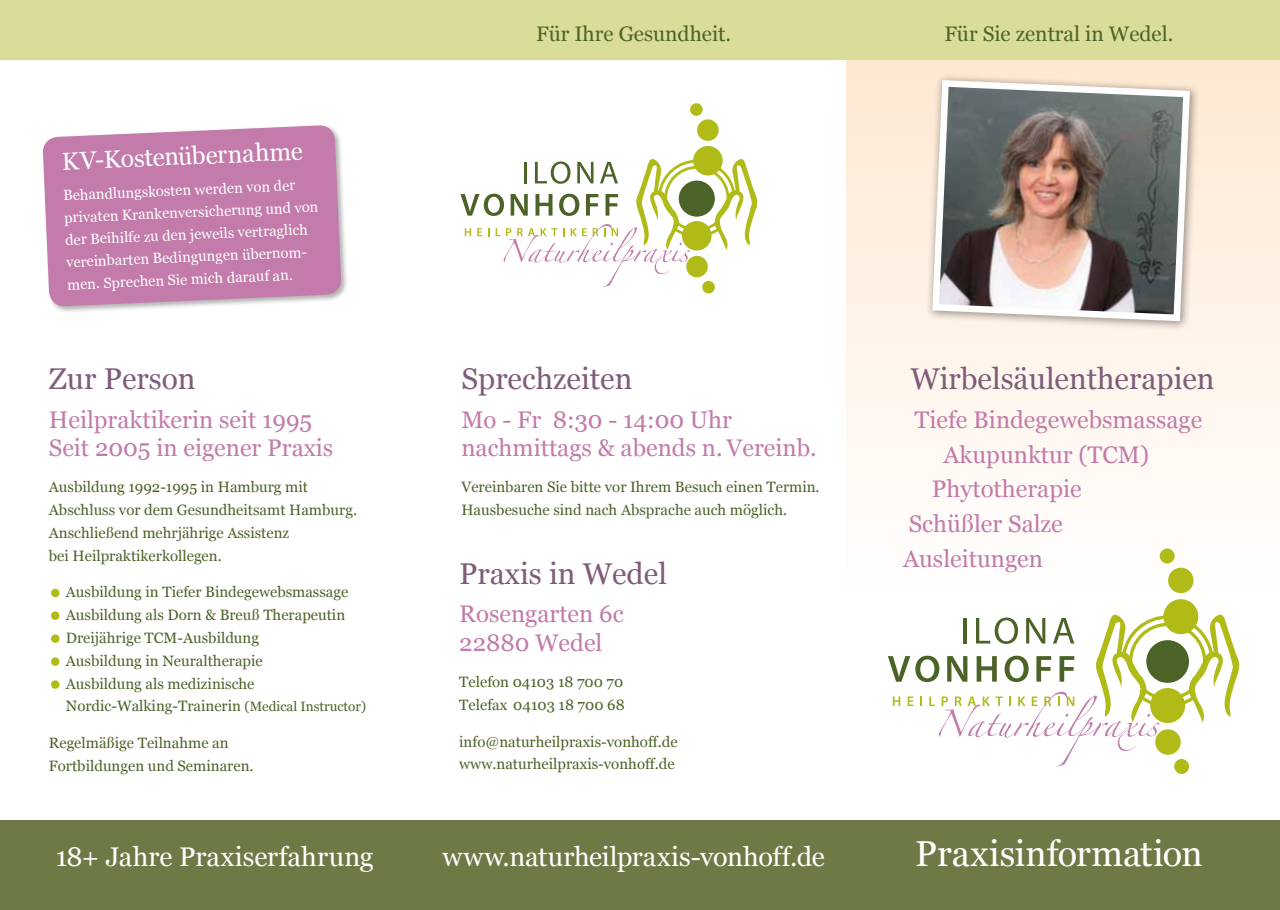
<style>
.page{position:relative;width:1280px;height:910px;background:#fff}
.page>*{position:absolute;margin:0;border:0;box-sizing:border-box;transform-origin:0 0}
.t1{font:36px "Georgia";color:#fff}
.t2{font:30px "Georgia";color:#7f5c79}
.t3{font:27px "Georgia";color:#fff}
.t4{font:24.75px "Georgia";color:#fff}
.t5{font:24px/28.8px "Georgia";color:#c27baa}
.t6{font:21px "Georgia";color:#4c6328}
.t7{font:15px/22.8px "Georgia";color:#4c6328}
.t8{font:14.7px/22.4px "Georgia";color:#fff}
.s1{font-size:13.5px}
</style>
<div class="page">
<div style="left:846px;top:57px;width:434px;height:766px;background:linear-gradient(to bottom,#feead5,#fff)"></div>
<div style="left:0;top:0;width:1280px;height:60px;background:#dadc9a"></div>
<div style="left:0;top:821px;width:1280px;height:89px;background:#6d7a46"></div>
<div style="left:1163px;top:599px;width:35px;height:35px;background:#b0bb18;border-radius:50%"></div>
<div style="left:1168px;top:568px;width:25px;height:25px;background:#b0bb18;border-radius:50%"></div>
<div style="left:1160px;top:549px;width:15px;height:14px;background:#b0bb18;border-radius:50%"></div>
<div style="left:1174px;top:759px;width:15px;height:15px;background:#b0bb18;border-radius:50%"></div>
<svg style="left:888px;top:611px;width:352px;height:156px"></svg>
<div style="left:693px;top:146px;width:30px;height:29px;background:#b0bb18;border-radius:50%"></div>
<div style="left:697px;top:119px;width:22px;height:22px;background:#b0bb18;border-radius:50%"></div>
<div style="left:690px;top:103px;width:13px;height:13px;background:#b0bb18;border-radius:50%"></div>
<div style="left:702px;top:281px;width:13px;height:12px;background:#b0bb18;border-radius:50%"></div>
<svg style="left:460px;top:156px;width:298px;height:131px"></svg>
<div style="left:51px;top:589px;width:8px;height:8px;background:#b0bb18;border-radius:50%"></div>
<div style="left:51px;top:611px;width:8px;height:9px;background:#b0bb18;border-radius:50%"></div>
<div style="left:51px;top:634px;width:8px;height:9px;background:#b0bb18;border-radius:50%"></div>
<div style="left:51px;top:657px;width:8px;height:9px;background:#b0bb18;border-radius:50%"></div>
<div style="left:51px;top:680px;width:8px;height:9px;background:#b0bb18;border-radius:50%"></div>
<div style="left:925px;top:73px;width:275px;height:258px;background:#000;opacity:.4"></div>
<img style="left:929px;top:77px;width:264px;height:248px">
<div style="left:42px;top:124px;width:306px;height:190px;background:#000;opacity:.3"></div>
<svg style="left:42px;top:125px;width:300px;height:182px;background:#c685b0"></svg>
<h3 class="t4" style="left:61px;top:146px;width:242px;rotate:-2deg">KV-Kostenübernahme</h3>
<p class="t8" style="left:62px;top:185px;width:256px;rotate:-3deg">Behandlungskosten werden von der privaten Krankenversicherung und von der Beihilfe zu den jeweils vertraglich vereinbarten Bedingungen übernom&shy;men. Sprechen Sie mich darauf an.</p>
<h2 class="t2" style="left:49px;top:362px;width:148px">Zur Person</h2>
<h3 class="t5" style="left:49px;top:405px;width:286px">Heilpraktikerin seit 1995<br>Seit 2005 in eigener Praxis</h3>
<p class="t7" style="left:49px;top:476px;width:310px">Ausbildung 1992-1995 in Hamburg mit Abschluss vor dem Gesundheitsamt Hamburg.<br>Anschließend mehrjährige Assistenz<br>bei Heilpraktikerkollegen.</p>
<p class="t7" style="left:66px;top:581px;width:302px">Ausbildung in Tiefer Bindegewebsmassage Ausbildung als Dorn &amp; Breuß Therapeutin Dreijährige TCM-Ausbildung<br>Ausbildung in Neuraltherapie<br>Ausbildung als medizinische Nordic-Walking-Trainerin <span class="s1">(Medical Instructor)</span></p>
<p class="t7" style="left:49px;top:731px;width:206px">Regelmäßige Teilnahme an<br>Fortbildungen und Seminaren.</p>
<h3 class="t6" style="left:536px;top:22px;width:196px">Für Ihre Gesundheit.</h3>
<h3 class="t6" style="left:944px;top:22px;width:230px">Für Sie zentral in Wedel.</h3>
<h2 class="t2" style="left:461px;top:362px;width:172px">Sprechzeiten</h2>
<h3 class="t5" style="left:461px;top:405px;width:357px">Mo - Fr 8:30 - 14:00 Uhr nachmittags &amp; abends n. Vereinb.</h3>
<p class="t7" style="left:461px;top:476px;width:360px">Vereinbaren Sie bitte vor Ihrem Besuch einen Termin.<br>Hausbesuche sind nach Absprache auch möglich.</p>
<h2 class="t2" style="left:459px;top:557px;width:209px">Praxis in Wedel</h2>
<h3 class="t5" style="left:459px;top:600px;width:166px">Rosengarten 6c<br>22880 Wedel</h3>
<p class="t7" style="left:459px;top:671px;width:167px">Telefon 04103 18 700 70<br>Telefax 04103 18 700 68</p>
<p class="t7" style="left:459px;top:730px;width:220px">info@naturheilpraxis-vonhoff.de www.naturheilpraxis-vonhoff.de</p>
<h2 class="t2" style="left:910px;top:362px;width:306px">Wirbelsäulentherapien</h2>
<h3 class="t5" style="left:915px;top:405px;width:289px">Tiefe Bindegewebsmassage</h3>
<h3 class="t5" style="left:943px;top:440px;width:207px">Akupunktur (TCM)</h3>
<h3 class="t5" style="left:932px;top:475px;width:151px">Phytotherapie</h3>
<h3 class="t5" style="left:909px;top:509px;width:156px">Schüßler Salze</h3>
<h3 class="t5" style="left:903px;top:544px;width:142px">Ausleitungen</h3>
<h3 class="t3" style="left:56px;top:842px;width:319px">18+ Jahre Praxiserfahrung</h3>
<h3 class="t3" style="left:442px;top:842px;width:384px">www.naturheilpraxis-vonhoff.de</h3>
<h1 class="t1" style="left:915px;top:833px;width:289px">Praxisinformation</h1>
</div>
